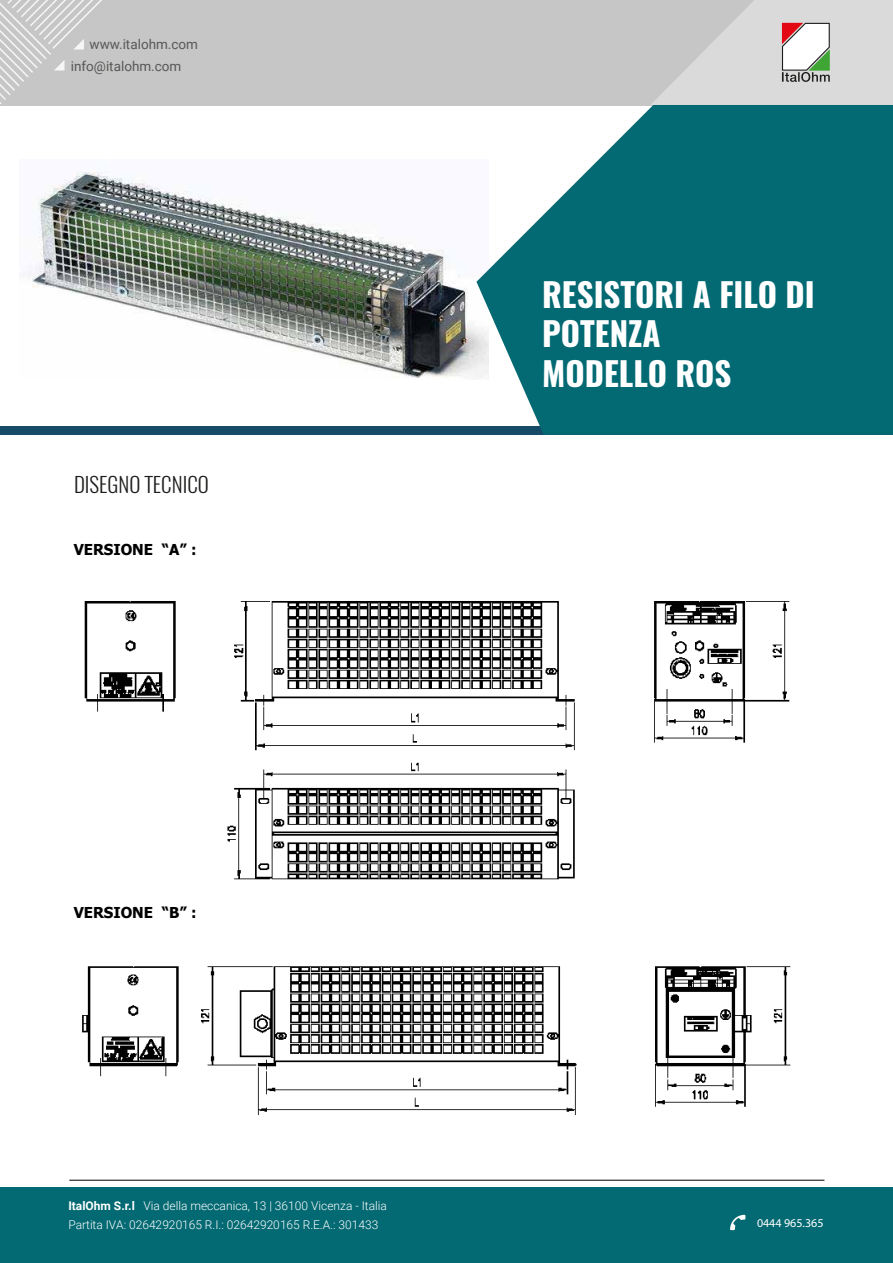
<style>
.page{position:relative;width:893px;height:1263px;background:#fff}
.page>*{position:absolute;margin:0;border:0;box-sizing:border-box;transform-origin:0 0}
.t1{font:700 33px/39.6px "Oswald";color:#fff}
.t2{font:300 21px "Oswald";color:#1d1d1b}
.t3{font:700 15px "Tahoma";color:#010101}
.t4{font:13.5px/21.8px "Roboto";color:#575756}
.t5{font:300 12px/19.5px "Roboto";color:#fff}
.t6{font:12px "Myriad Pro";color:#fff}
.s1{font-weight:700}
</style>
<div class="page">
<img style="left:23px;top:172px;width:453px;height:206px">
<div style="left:0;top:0;width:892px;height:105px;background:#c6c6c6"></div>
<div style="left:0;top:426px;width:893px;height:9px;background:#154b66"></div>
<div style="left:0;top:1188px;width:893px;height:75px;background:#036972"></div>
<svg style="left:476px;top:105px;width:417px;height:330px;background:#287e86"></svg>
<img style="left:84px;top:601px;width:706px;height:279px">
<img style="left:82px;top:966px;width:709px;height:149px">
<svg style="left:0;top:0;width:102px;height:104px"></svg>
<svg style="left:651px;top:0;width:242px;height:105px"></svg>
<svg style="left:730px;top:1215px;width:15px;height:15px"></svg>
<hr style="left:70px;top:1180px;width:754px;height:1px;background:#010101">
<p class="t4" style="left:71px;top:33px;width:129px;text-indent:19px">www.italohm.com info@italohm.com</p>
<h2 class="t2" style="left:74px;top:470px;width:136px">DISEGNO TECNICO</h2>
<p class="t3" style="left:74px;top:539px;width:124px">VERSIONE “A” :</p>
<p class="t3" style="left:74px;top:902px;width:124px">VERSIONE “B” :</p>
<p class="t5" style="left:68px;top:1195px;width:320px"><span class="s1">ItalOhm S.r.l</span> Via della meccanica, 13 | 36100 Vicenza - Italia<br>Partita IVA: 02642920165 R.I.: 02642920165 R.E.A.: 301433</p>
<h1 class="t1" style="left:542px;top:275px;width:274px">RESISTORI A FILO DI<br>POTENZA<br>MODELLO ROS</h1>
<p class="t6" style="left:757px;top:1216px;width:68px">0444 965.365</p>
</div>
